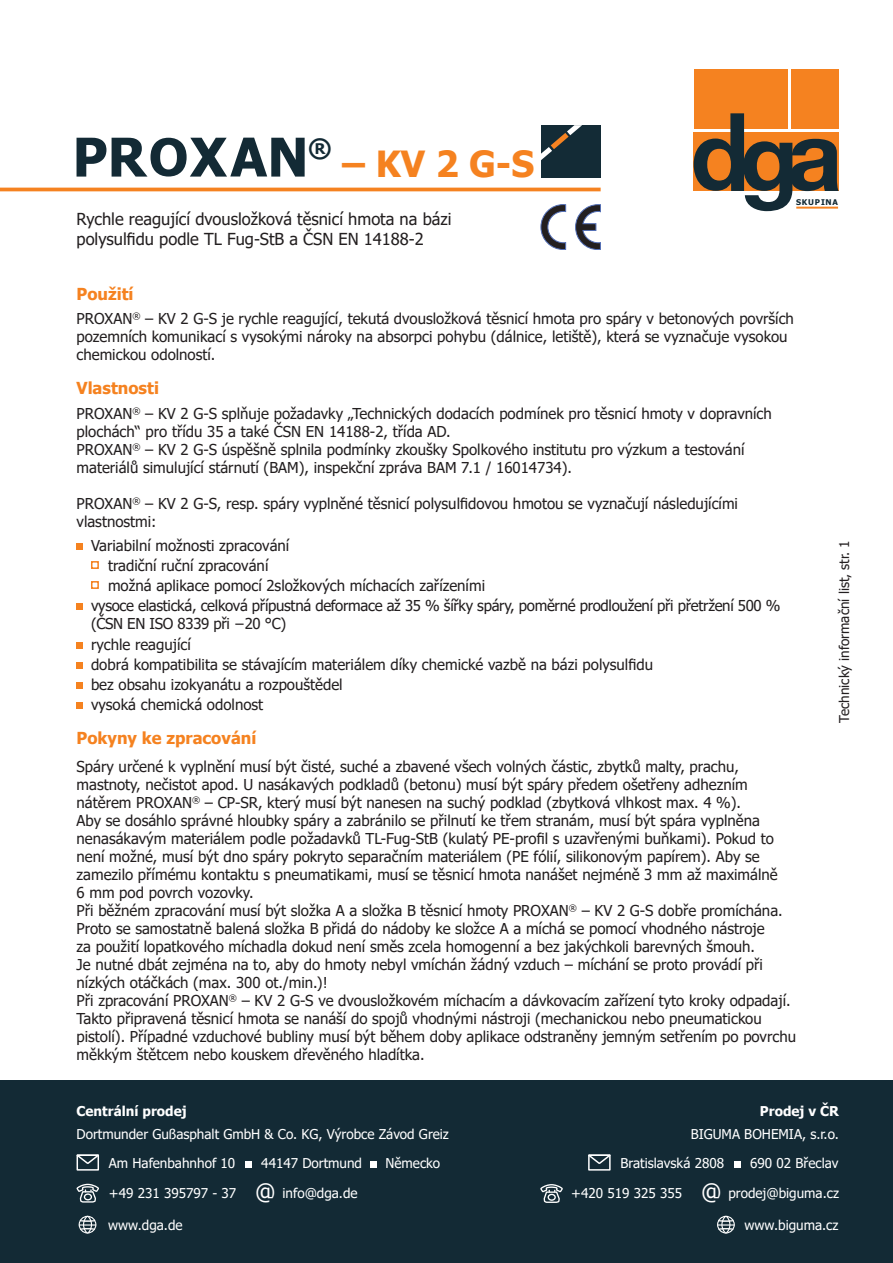
<style>
.page{position:relative;width:893px;height:1263px;background:#fff}
.page>*{position:absolute;margin:0;border:0;box-sizing:border-box;transform-origin:0 0}
.t1{font:700 36px "Tahoma";color:#f58220}
.t2{font:700 25.5px "Tahoma";color:#132a35}
.t3{font:22.5px "Tahoma";color:#fff}
.t4{font:16.5px/19.8px "Tahoma";color:#231f20}
.t5{font:700 16.5px "Tahoma";color:#f58220}
.t6{font:15px/18px "Tahoma";color:#231f20}
.t7{font:15px/18px "Tahoma";letter-spacing:-.02em;color:#231f20}
.t8{font:13.5px "Tahoma";color:#fff}
.t9{font:13.5px "Tahoma";color:#231f20}
.t10{font:700 13.5px "Tahoma";color:#fff}
.t11{font:700 7.95px "Tahoma";letter-spacing:.1em;color:#132a35}
</style>
<div class="page">
<div style="left:694px;top:69px;width:93px;height:59px;background:#f58220"></div>
<div style="left:791px;top:69px;width:48px;height:59px;background:#f58220"></div>
<svg style="left:694px;top:113px;width:145px;height:98px"></svg>
<hr style="left:0;top:188px;width:601px;height:3px;background:#f58220">
<div style="left:541px;top:125px;width:60px;height:52px;background:#132b36"></div>
<svg style="left:541px;top:125px;width:41px;height:35px"></svg>
<div style="left:77px;top:603px;width:6px;height:7px;background:#f58220"></div>
<div style="left:77px;top:642px;width:6px;height:7px;background:#f58220"></div>
<div style="left:77px;top:662px;width:6px;height:7px;background:#f58220"></div>
<div style="left:77px;top:682px;width:6px;height:7px;background:#f58220"></div>
<div style="left:77px;top:543px;width:6px;height:7px;background:#f58220"></div>
<div style="left:91px;top:561px;width:8px;height:8px;border:2px solid #f58220"></div>
<div style="left:91px;top:581px;width:8px;height:8px;border:2px solid #f58220"></div>
<div style="left:77px;top:702px;width:6px;height:7px;background:#f58220"></div>
<svg style="left:575px;top:205px;width:26px;height:45px"></svg>
<svg style="left:541px;top:205px;width:25px;height:45px"></svg>
<svg style="left:77px;top:138px;width:29px;height:39px"></svg>
<svg style="left:112px;top:138px;width:193px;height:39px"></svg>
<div style="left:0;top:1081px;width:893px;height:182px;background:#132a35"></div>
<svg style="left:77px;top:1154px;width:22px;height:16px"></svg>
<div style="left:245px;top:1161px;width:6px;height:7px;background:#fff"></div>
<svg style="left:77px;top:1184px;width:22px;height:18px"></svg>
<div style="left:371px;top:1161px;width:6px;height:7px;background:#fff"></div>
<div style="left:79px;top:1216px;width:17px;height:17px;border:1px solid #fff;border-radius:50%"></div>
<div style="left:83px;top:1216px;width:9px;height:17px;border:1px solid #fff;border-radius:50%"></div>
<svg style="left:79px;top:1219px;width:17px;height:12px"></svg>
<svg style="left:588px;top:1154px;width:23px;height:16px"></svg>
<div style="left:734px;top:1161px;width:6px;height:7px;background:#fff"></div>
<svg style="left:540px;top:1184px;width:23px;height:19px"></svg>
<div style="left:717px;top:1216px;width:18px;height:17px;border:1px solid #fff;border-radius:50%"></div>
<div style="left:721px;top:1216px;width:9px;height:17px;border:1px solid #fff;border-radius:50%"></div>
<svg style="left:717px;top:1219px;width:18px;height:12px"></svg>
<p class="t2" style="left:308px;top:131px;width:25px">®</p>
<p class="t1" style="left:342px;top:138px;width:193px">– KV 2 G-S</p>
<p class="t4" style="left:77px;top:210px;width:377px">Rychle reagující dvousložková těsnicí hmota na bázi polysulfidu podle TL Fug-StB a ČSN EN 14188-2</p>
<p class="t5" style="left:77px;top:283px;width:59px">Použití</p>
<p class="t6" style="left:77px;top:311px;width:719px">PROXAN<sup>®</sup> – KV 2 G-S je rychle reagující, tekutá dvousložková těsnicí hmota pro spáry v betonových površích pozemních komunikací s vysokými nároky na absorpci pohybu (dálnice, letiště), která se vyznačuje vysokou chemickou odolností.</p>
<p class="t11" style="left:796px;top:197px;width:43px">SKUPINA</p>
<p class="t5" style="left:77px;top:377px;width:84px">Vlastnosti</p>
<p class="t6" style="left:77px;top:405px;width:697px">PROXAN<sup>®</sup> – KV 2 G-S splňuje požadavky „Technických dodacích podmínek pro těsnicí hmoty v dopravních plochách“ pro třídu 35 a také ČSN EN 14188-2, třída AD.</p>
<p class="t6" style="left:77px;top:441px;width:670px">PROXAN<sup>®</sup> – KV 2 G-S úspěšně splnila podmínky zkoušky Spolkového institutu pro výzkum a testování materiálů simulující stárnutí (BAM), inspekční zpráva BAM 7.1 / 16014734).</p>
<p class="t6" style="left:77px;top:495px;width:663px">PROXAN<sup>®</sup> – KV 2 G-S, resp. spáry vyplněné těsnicí polysulfidovou hmotou se vyznačují následujícími vlastnostmi:</p>
<p class="t6" style="left:91px;top:537px;width:200px">Variabilní možnosti zpracování</p>
<p class="t6" style="left:108px;top:557px;width:162px">tradiční ruční zpracování</p>
<p class="t6" style="left:108px;top:577px;width:379px">možná aplikace pomocí 2složkových míchacích zařízeními</p>
<p class="t7" style="left:91px;top:597px;width:691px">vysoce elastická, celková přípustná deformace až 35 % šířky spáry, poměrné prodloužení při přetržení 500 % (ČSN EN ISO 8339 při −20 °C)</p>
<p class="t6" style="left:91px;top:636px;width:101px">rychle reagující</p>
<p class="t6" style="left:91px;top:656px;width:564px">dobrá kompatibilita se stávajícím materiálem díky chemické vazbě na bázi polysulfidu</p>
<p class="t6" style="left:91px;top:676px;width:253px">bez obsahu izokyanátu a rozpouštědel</p>
<p class="t6" style="left:91px;top:696px;width:174px">vysoká chemická odolnost</p>
<p class="t5" style="left:77px;top:726px;width:181px">Pokyny ke zpracování</p>
<p class="t6" style="left:77px;top:758px;width:673px">Spáry určené k vyplnění musí být čisté, suché a zbavené všech volných částic, zbytků malty, prachu, mastnoty, nečistot apod. U nasákavých podkladů (betonu) musí být spáry předem ošetřeny adhezním nátěrem PROXAN<sup>®</sup> – CP-SR, který musí být nanesen na suchý podklad (zbytková vlhkost max. 4 %).</p>
<p class="t6" style="left:77px;top:812px;width:703px">Aby se dosáhlo správné hloubky spáry a zabránilo se přilnutí ke třem stranám, musí být spára vyplněna nenasákavým materiálem podle požadavků TL-Fug-StB (kulatý PE-profil s uzavřenými buňkami). Pokud to není možné, musí být dno spáry pokryto separačním materiálem (PE fólií, silikonovým papírem). Aby se zamezilo přímému kontaktu s pneumatikami, musí se těsnicí hmota nanášet nejméně 3 mm až maximálně</p>
<p class="t6" style="left:77px;top:884px;width:179px">6 mm pod povrch vozovky.</p>
<p class="t6" style="left:77px;top:902px;width:708px">Při běžném zpracování musí být složka A a složka B těsnicí hmoty PROXAN<sup>®</sup> – KV 2 G-S dobře promíchána.<br>Proto se samostatně balená složka B přidá do nádoby ke složce A a míchá se pomocí vhodného nástroje za použití lopatkového míchadla dokud není směs zcela homogenní a bez jakýchkoli barevných šmouh.<br>Je nutné dbát zejména na to, aby do hmoty nebyl vmíchán žádný vzduch – míchání se proto provádí při nízkých otáčkách (max. 300 ot./min.)!</p>
<p class="t6" style="left:77px;top:992px;width:721px">Při zpracování PROXAN<sup>®</sup> – KV 2 G-S ve dvousložkovém míchacím a dávkovacím zařízení tyto kroky odpadají.<br>Takto připravená těsnicí hmota se nanáší do spojů vhodnými nástroji (mechanickou nebo pneumatickou pistolí). Případné vzduchové bubliny musí být během doby aplikace odstraněny jemným setřením po povrchu měkkým štětcem nebo kouskem dřevěného hladítka.</p>
<p class="t9" style="left:835px;top:723px;width:184px;rotate:-90deg">Technický informační list, str. 1</p>
<p class="t10" style="left:77px;top:1102px;width:112px">Centrální prodej</p>
<p class="t8" style="left:77px;top:1125px;width:374px">Dortmunder Gußasphalt GmbH &amp; Co. KG, Výrobce Závod Greiz</p>
<p class="t8" style="left:109px;top:1154px;width:128px">Am Hafenbahnhof 10</p>
<p class="t8" style="left:261px;top:1154px;width:102px">44147 Dortmund</p>
<p class="t8" style="left:109px;top:1184px;width:129px">+49 231 395797 - 37</p>
<p class="t3" style="left:255px;top:1177px;width:22px">@</p>
<p class="t8" style="left:283px;top:1184px;width:77px">info@dga.de</p>
<p class="t8" style="left:108px;top:1216px;width:76px">www.dga.de</p>
<p class="t8" style="left:385px;top:1154px;width:56px">Německo</p>
<p class="t10" style="left:760px;top:1102px;width:81px">Prodej v ČR</p>
<p class="t8" style="left:691px;top:1125px;width:150px">BIGUMA BOHEMIA, s.r.o.</p>
<p class="t8" style="left:620px;top:1154px;width:105px">Bratislavská 2808</p>
<p class="t8" style="left:750px;top:1154px;width:90px">690 02 Břeclav</p>
<p class="t8" style="left:571px;top:1184px;width:112px">+420 519 325 355</p>
<p class="t3" style="left:701px;top:1177px;width:22px">@</p>
<p class="t8" style="left:728px;top:1184px;width:112px">prodej@biguma.cz</p>
<p class="t8" style="left:744px;top:1216px;width:95px">www.biguma.cz</p>
</div>
